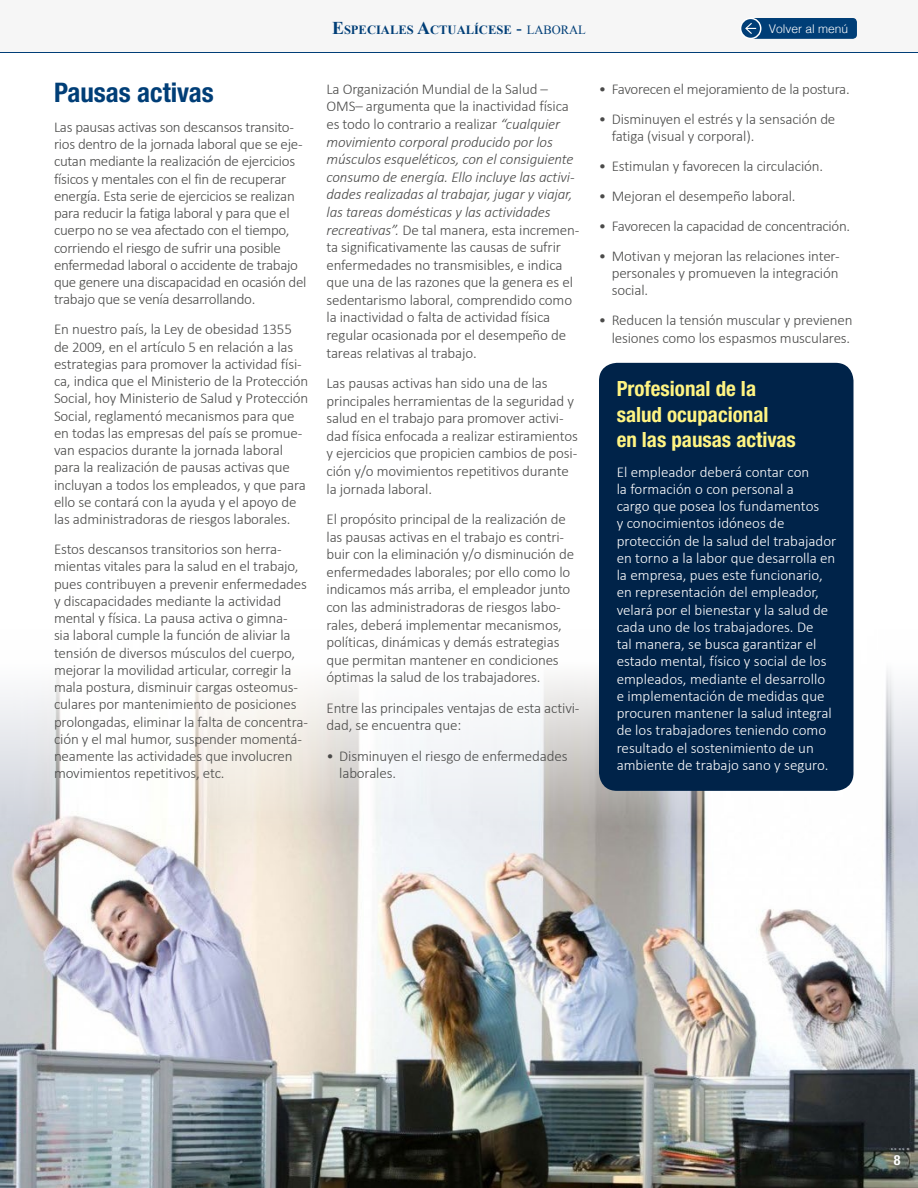
<style>
.page{position:relative;width:918px;height:1188px;background:#fff}
.page>*{position:absolute;margin:0;border:0;box-sizing:border-box;transform-origin:0 0}
.t1{font:700 condensed 27px "Helvetica Neue LT Pro";color:#003e77}
.t2{font:700 condensed 21px/25.2px "Helvetica Neue LT Pro";color:#fff482}
.t3{font:300 15px/17.2px "Calibri";letter-spacing:-.01em;color:#4a4a49}
.t4{font:300 15px/17.2px "Calibri";color:#fff}
.t5{font:700 condensed 13.95px "Helvetica Neue LT Std";color:#fff}
.t6{font:700 12.6px "Times New Roman";color:#003e77}
.t7{font:300 12px "Helvetica";color:#fff}
.s1{font-size:18px}
.s2{font-weight:400;font-size:18px}
.s3{font-weight:400}
.s4{font-style:italic}
</style>
<div class="page">
<div style="left:0;top:0;width:918px;height:53px;background:#f6f6f6"></div>
<hr style="left:0;top:52px;width:918px;height:1px;background:#003e77">
<svg style="left:741px;top:18px;width:20px;height:20px"></svg>
<div style="left:740px;top:18px;width:21px;height:21px;border:2px solid #fff;border-radius:50%"></div>
<svg style="left:744px;top:18px;width:113px;height:21px"></svg>
<img style="left:0;top:670px;width:918px;height:518px">
<div style="left:599px;top:363px;width:255px;height:428px;background:#002349;border-radius:18px"></div>
<h1 class="t1" style="left:54px;top:76px;width:161px">Pausas activas</h1>
<p class="t3" style="left:54px;top:117px;width:254px">Las pausas activas son descansos transito&shy;rios dentro de la jornada laboral que se eje&shy;cutan mediante la realización de ejercicios físicos y mentales con el fin de recuperar energía. Esta serie de ejercicios se realizan para reducir la fatiga laboral y para que el cuerpo no se vea afectado con el tiempo, corriendo el riesgo de sufrir una posible enfermedad laboral o accidente de trabajo que genere una discapacidad en ocasión del trabajo que se venía desarrollando.</p>
<p class="t3" style="left:54px;top:320px;width:256px">En nuestro país, la Ley de obesidad 1355 de 2009, en el artículo 5 en relación a las estrategias para promover la actividad físi&shy;ca, indica que el Ministerio de la Protección Social, hoy Ministerio de Salud y Protección Social, reglamentó mecanismos para que en todas las empresas del país se promue&shy;van espacios durante la jornada laboral para la realización de pausas activas que incluyan a todos los empleados, y que para ello se contará con la ayuda y el apoyo de las administradoras de riesgos laborales.</p>
<p class="t3" style="left:54px;top:540px;width:255px">Estos descansos transitorios son herra&shy;mientas vitales para la salud en el trabajo, pues contribuyen a prevenir enfermedades y discapacidades mediante la actividad mental y física. La pausa activa o gimna-<br>sia laboral cumple la función de aliviar la tensión de diversos músculos del cuerpo, mejorar la movilidad articular, corregir la mala postura, disminuir cargas osteomus&shy;culares por mantenimiento de posiciones prolongadas, eliminar la falta de concentra&shy;ción y el mal humor, suspender momentá&shy;neamente las actividades que involucren movimientos repetitivos, etc.</p>
<p class="t6" style="left:332px;top:21px;width:255px"><span class="s1">E</span>SPECIALES <span class="s1">A</span>CTUALÍCESE <span class="s2">-</span> <span class="s3">LABORAL</span></p>
<p class="t7" style="left:769px;top:18px;width:81px">Volver al menú</p>
<p class="t3" style="left:327px;top:79px;width:254px">La Organización Mundial de la Salud – OMS– argumenta que la inactividad física es todo lo contrario a realizar <span class="s4">“cualquier movimiento corporal producido por los músculos esqueléticos, con el consiguiente consumo de energía. Ello incluye las activi&shy;dades realizadas al trabajar, jugar y viajar, las tareas domésticas y las actividades recreativas”.</span> De tal manera, esta incremen&shy;ta significativamente las causas de sufrir enfermedades no transmisibles, e indica que una de las razones que la genera es el sedentarismo laboral, comprendido como la inactividad o falta de actividad física regular ocasionada por el desempeño de tareas relativas al trabajo.</p>
<p class="t3" style="left:327px;top:374px;width:253px">Las pausas activas han sido una de las principales herramientas de la seguridad y salud en el trabajo para promover activi&shy;dad física enfocada a realizar estiramientos y ejercicios que propicien cambios de posi&shy;ción y/o movimientos repetitivos durante la jornada laboral.</p>
<p class="t3" style="left:327px;top:509px;width:249px">El propósito principal de la realización de las pausas activas en el trabajo es contri&shy;buir con la eliminación y/o disminución de enfermedades laborales; por ello como lo indicamos más arriba, el empleador junto con las administradoras de riesgos labo&shy;rales, deberá implementar mecanismos, políticas, dinámicas y demás estrategias que permitan mantener en condiciones óptimas la salud de los trabajadores.</p>
<p class="t3" style="left:327px;top:698px;width:255px">Entre las principales ventajas de esta activi&shy;dad, se encuentra que:</p>
<p class="t3" style="left:339px;top:746px;width:230px;text-indent:-13px">• Disminuyen el riesgo de enfermedades laborales.</p>
<p class="t3" style="left:599px;top:79px;width:252px">• Favorecen el mejoramiento de la postura.</p>
<p class="t3" style="left:612px;top:109px;width:225px;text-indent:-13px">• Disminuyen el estrés y la sensación de fatiga (visual y corporal).</p>
<p class="t3" style="left:599px;top:157px;width:226px">• Estimulan y favorecen la circulación.</p>
<p class="t3" style="left:599px;top:187px;width:198px">• Mejoran el desempeño laboral.</p>
<p class="t3" style="left:599px;top:217px;width:253px">• Favorecen la capacidad de concentración.</p>
<p class="t3" style="left:612px;top:247px;width:229px;text-align:justify;text-indent:-13px">• Motivan y mejoran las relaciones inter&shy;personales y promueven la integración social.</p>
<p class="t3" style="left:599px;top:311px;width:255px;text-align:right">• Reducen la tensión muscular y previenen lesiones como los espasmos musculares.</p>
<h2 class="t2" style="left:617px;top:376px;width:181px">Profesional de la salud ocupacional<br>en las pausas activas</h2>
<p class="t4" style="left:617px;top:462px;width:221px">El empleador deberá contar con<br>la formación o con personal a<br>cargo que posea los fundamentos<br>y conocimientos idóneos de protección de la salud del trabajador en torno a la labor que desarrolla en la empresa, pues este funcionario, en representación del empleador, velará por el bienestar y la salud de cada uno de los trabajadores. De<br>tal manera, se busca garantizar el estado mental, físico y social de los empleados, mediante el desarrollo<br>e implementación de medidas que procuren mantener la salud integral de los trabajadores teniendo como resultado el sostenimiento de un ambiente de trabajo sano y seguro.</p>
<p class="t5" style="left:894px;top:1152px;width:8px">8</p>
</div>
